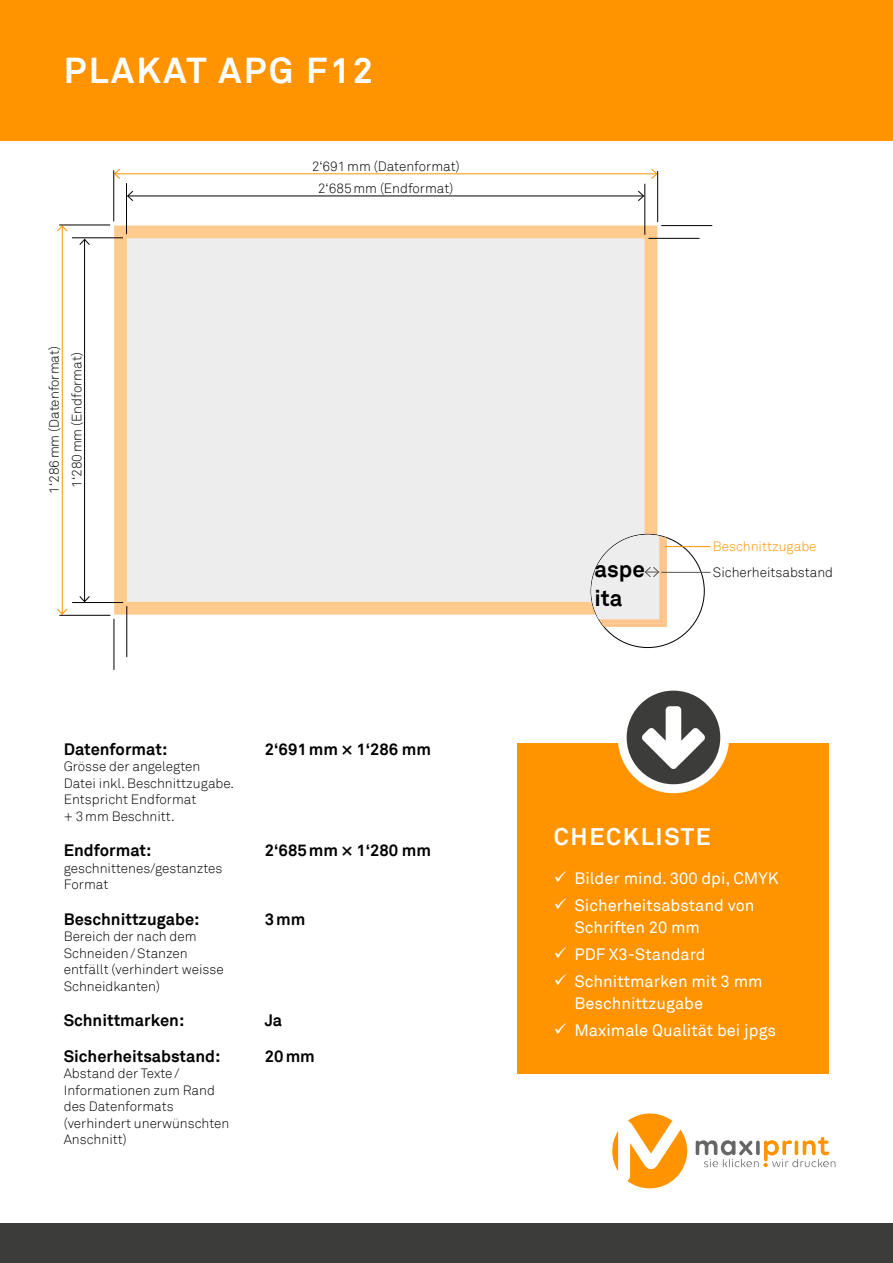
<style>
.page{position:relative;width:893px;height:1263px;background:#fff}
.page>*{position:absolute;margin:0;border:0;box-sizing:border-box;transform-origin:0 0}
.t1{font:700 36px "Akkurat";letter-spacing:.07em;color:#fff}
.t2{font:700 24px "Akkurat";letter-spacing:.07em;color:#fff}
.t3{font:700 22.5px "Akkurat";color:#000}
.t4{font:16.5px/22.5px "Akkurat";color:#fff}
.t5{font:700 16.5px "Akkurat";color:#000}
.t6{font:300 13.5px/16.5px "Akkurat";color:#000}
.t7{font:300 13.5px "Akkurat";color:#ff9400}
</style>
<div class="page">
<div style="left:0;top:0;width:893px;height:140px;background:#ff9400"></div>
<div style="left:0;top:1223px;width:893px;height:40px;background:#3c3c3b"></div>
<svg style="left:612px;top:1131px;width:6px;height:40px"></svg>
<svg style="left:627px;top:1113px;width:60px;height:75px"></svg>
<svg style="left:696px;top:1137px;width:139px;height:30px"></svg>
<div style="left:518px;top:743px;width:311px;height:330px;background:#ff9400"></div>
<div style="left:618px;top:682px;width:111px;height:111px;border:12px solid #fff;border-radius:50%"></div>
<svg style="left:627px;top:691px;width:93px;height:93px"></svg>
<div style="left:114px;top:225px;width:543px;height:390px;background:#ededed;border:13px solid #ffca8d"></div>
<hr style="left:665px;top:546px;width:46px;height:1px;background:#ff9400">
<hr style="left:661px;top:572px;width:50px;height:1px;background:#575756">
<svg style="left:591px;top:535px;width:81px;height:104px"></svg>
<hr style="left:128px;top:196px;width:515px;height:1px;background:#000">
<svg style="left:127px;top:190px;width:7px;height:11px"></svg>
<svg style="left:637px;top:190px;width:7px;height:11px"></svg>
<hr style="left:84px;top:239px;width:1px;height:363px;background:#000">
<svg style="left:79px;top:595px;width:11px;height:7px"></svg>
<svg style="left:79px;top:238px;width:11px;height:8px"></svg>
<hr style="left:62px;top:226px;width:1px;height:388px;background:#ff9400">
<svg style="left:57px;top:608px;width:11px;height:7px"></svg>
<svg style="left:57px;top:226px;width:11px;height:6px"></svg>
<hr style="left:115px;top:173px;width:542px;height:1px;background:#ff9400">
<svg style="left:114px;top:168px;width:7px;height:12px"></svg>
<svg style="left:651px;top:168px;width:6px;height:11px"></svg>
<hr style="left:126px;top:183px;width:1px;height:51px;background:#000">
<hr style="left:72px;top:237px;width:51px;height:1px;background:#000">
<hr style="left:59px;top:225px;width:51px;height:1px;background:#000">
<hr style="left:113px;top:170px;width:1px;height:51px;background:#000">
<hr style="left:72px;top:602px;width:51px;height:1px;background:#000">
<hr style="left:126px;top:606px;width:1px;height:51px;background:#000">
<hr style="left:114px;top:619px;width:1px;height:51px;background:#000">
<hr style="left:59px;top:615px;width:51px;height:1px;background:#000">
<hr style="left:648px;top:238px;width:51px;height:1px;background:#000">
<hr style="left:644px;top:184px;width:1px;height:51px;background:#000">
<hr style="left:657px;top:171px;width:1px;height:51px;background:#000">
<hr style="left:661px;top:225px;width:51px;height:1px;background:#000">
<h1 class="t1" style="left:64px;top:47px;width:311px">PLAKAT APG F12</h1>
<p class="t6" style="left:312px;top:158px;width:149px">2‘691mm (Datenformat)</p>
<p class="t6" style="left:46px;top:494px;width:149px;rotate:-90deg">1‘286mm (Datenformat)</p>
<p class="t6" style="left:69px;top:488px;width:137px;rotate:-90deg">1‘280mm (Endformat)</p>
<p class="t6" style="left:318px;top:180px;width:137px">2‘685mm (Endformat)</p>
<p class="t5" style="left:64px;top:738px;width:105px">Datenformat:</p>
<p class="t5" style="left:265px;top:738px;width:168px">2‘691mm × 1‘286 mm</p>
<p class="t6" style="left:64px;top:758px;width:172px">Grösse der angelegten<br>Datei inkl. Beschnittzugabe.<br>Entspricht Endformat<br>+ 3mm Beschnitt.</p>
<p class="t5" style="left:64px;top:840px;width:89px">Endformat:</p>
<p class="t5" style="left:265px;top:840px;width:168px">2‘685mm × 1‘280 mm</p>
<p class="t6" style="left:64px;top:860px;width:160px">geschnittenes/gestanztes<br>Format</p>
<p class="t5" style="left:64px;top:908px;width:137px">Beschnittzugabe:</p>
<p class="t5" style="left:265px;top:908px;width:42px">3mm</p>
<p class="t6" style="left:64px;top:928px;width:161px">Bereich der nach dem<br>Schneiden/Stanzen entfällt (verhindert weisse<br>Schneidkanten)</p>
<p class="t5" style="left:64px;top:1010px;width:122px">Schnittmarken:</p>
<p class="t5" style="left:265px;top:1010px;width:19px">Ja</p>
<p class="t5" style="left:64px;top:1045px;width:158px">Sicherheitsabstand:</p>
<p class="t5" style="left:265px;top:1045px;width:52px">20mm</p>
<p class="t6" style="left:64px;top:1065px;width:167px">Abstand der Texte/<br>Informationen zum Rand des Datenformats (verhindert unerwünschten<br>Anschnitt)</p>
<p class="t7" style="left:713px;top:538px;width:105px">Beschnittzugabe</p>
<h3 class="t3" style="left:594px;top:555px;width:52px">aspe</h3>
<p class="t6" style="left:713px;top:564px;width:122px">Sicherheitsabstand</p>
<h3 class="t3" style="left:594px;top:583px;width:30px">ita</h3>
<h2 class="t2" style="left:554px;top:822px;width:159px">CHECKLISTE</h2>
<p class="t4" style="left:554px;top:867px;width:226px">✓ Bilder mind. 300 dpi, CMYK</p>
<p class="t4" style="left:574px;top:894px;width:182px;text-indent:-21px">✓ Sicherheitsabstand von<br>Schriften 20 mm</p>
<p class="t4" style="left:554px;top:943px;width:153px">✓ PDF X3-Standard</p>
<p class="t4" style="left:574px;top:970px;width:190px;text-indent:-21px">✓ Schnittmarken mit 3 mm<br>Beschnittzugabe</p>
<p class="t4" style="left:554px;top:1019px;width:224px">✓ Maximale Qualität bei jpgs</p>
</div>
